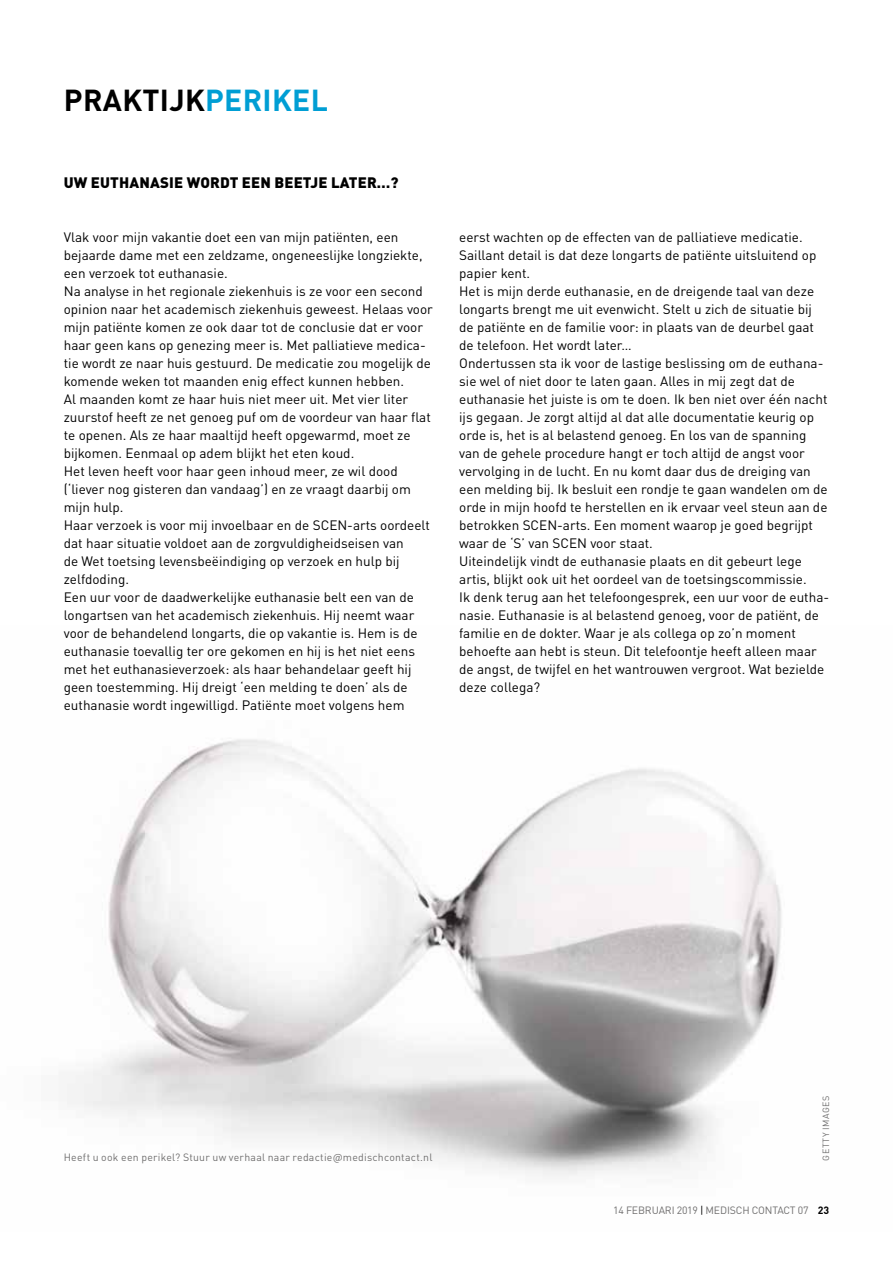
<style>
.page{position:relative;width:893px;height:1263px;background:#fff}
.page>*{position:absolute;margin:0;border:0;box-sizing:border-box;transform-origin:0 0}
.t1{font:700 30px "DINOT";letter-spacing:.01em;color:#000}
.t2{font:900 15px "DINOT";letter-spacing:.01em;color:#000}
.t3{font:13.5px/18px "DINOT";color:#000}
.t4{font:10.5px "DINOT";letter-spacing:.02em;color:#706f6f}
.t5{font:10.5px "DINOT";letter-spacing:-.015em;color:#706f6f}
.t6{font:9px "DINOT";letter-spacing:.06em;color:#706f6f}
.s1{color:#009ed4}
.s2{color:#000}
.s3{font-weight:700;color:#000}
</style>
<div class="page">
<img style="left:67px;top:739px;width:715px;height:438px">
<h1 class="t1" style="left:64px;top:81px;width:265px">PRAKTIJK<span class="s1">PERIKEL</span></h1>
<p class="t2" style="left:64px;top:173px;width:336px">UW EUTHANASIE WORDT EEN BEETJE LATER…?</p>
<p class="t3" style="left:64px;top:228px;width:371px">Vlak voor mijn vakantie doet een van mijn patiënten, een bejaarde dame met een zeldzame, ongeneeslijke longziekte, een verzoek tot euthanasie.<br>Na analyse in het regionale ziekenhuis is ze voor een second opinion naar het academisch ziekenhuis geweest. Helaas voor mijn patiënte komen ze ook daar tot de conclusie dat er voor haar geen kans op genezing meer is. Met palliatieve medica&shy;tie wordt ze naar huis gestuurd. De medicatie zou mogelijk de komende weken tot maanden enig effect kunnen hebben.<br>Al maanden komt ze haar huis niet meer uit. Met vier liter zuurstof heeft ze net genoeg puf om de voordeur van haar flat te openen. Als ze haar maaltijd heeft opgewarmd, moet ze bijkomen. Eenmaal op adem blijkt het eten koud.<br>Het leven heeft voor haar geen inhoud meer, ze wil dood (‘liever nog gisteren dan vandaag’) en ze vraagt daarbij om mijn hulp.<br>Haar verzoek is voor mij invoelbaar en de SCEN-arts oordeelt dat haar situatie voldoet aan de zorgvuldigheidseisen van<br>de Wet toetsing levensbeëindiging op verzoek en hulp bij zelfdoding.<br>Een uur voor de daadwerkelijke euthanasie belt een van de longartsen van het academisch ziekenhuis. Hij neemt waar voor de behandelend longarts, die op vakantie is. Hem is de euthanasie toevallig ter ore gekomen en hij is het niet eens met het euthanasieverzoek: als haar behandelaar geeft hij geen toestemming. Hij dreigt ‘een melding te doen’ als de euthanasie wordt ingewilligd. Patiënte moet volgens hem</p>
<p class="t3" style="left:459px;top:228px;width:371px">eerst wachten op de effecten van de palliatieve medicatie.<br>Saillant detail is dat deze longarts de patiënte uitsluitend op papier kent.<br>Het is mijn derde euthanasie, en de dreigende taal van deze longarts brengt me uit evenwicht. Stelt u zich de situatie bij de patiënte en de familie voor: in plaats van de deurbel gaat de telefoon. Het wordt later…<br>Ondertussen sta ik voor de lastige beslissing om de euthana&shy;sie wel of niet door te laten gaan. Alles in mij zegt dat de euthanasie het juiste is om te doen. Ik ben niet over één nacht ijs gegaan. Je zorgt altijd al dat alle documentatie keurig op orde is, het is al belastend genoeg. En los van de spanning van de gehele procedure hangt er toch altijd de angst voor vervolging in de lucht. En nu komt daar dus de dreiging van een melding bij. Ik besluit een rondje te gaan wandelen om de orde in mijn hoofd te herstellen en ik ervaar veel steun aan de betrokken SCEN-arts. Een moment waarop je goed begrijpt waar de ‘S’ van SCEN voor staat.<br>Uiteindelijk vindt de euthanasie plaats en dit gebeurt lege artis, blijkt ook uit het oordeel van de toetsingscommissie.<br>Ik denk terug aan het telefoongesprek, een uur voor de eutha&shy;nasie. Euthanasie is al belastend genoeg, voor de patiënt, de familie en de dokter. Waar je als collega op zo’n moment behoefte aan hebt is steun. Dit telefoontje heeft alleen maar de angst, de twijfel en het wantrouwen vergroot. Wat bezielde deze collega?</p>
<p class="t4" style="left:64px;top:1150px;width:370px">Heeft u ook een perikel? Stuur uw verhaal naar redactie@medischcontact.nl</p>
<p class="t6" style="left:820px;top:1160px;width:66px;rotate:-90deg">GETTY IMAGES</p>
<p class="t5" style="left:613px;top:1203px;width:218px">14 FEBRUARI 2019 <span class="s2">|</span> MEDISCH CONTACT 07 <span class="s3">23</span></p>
</div>
